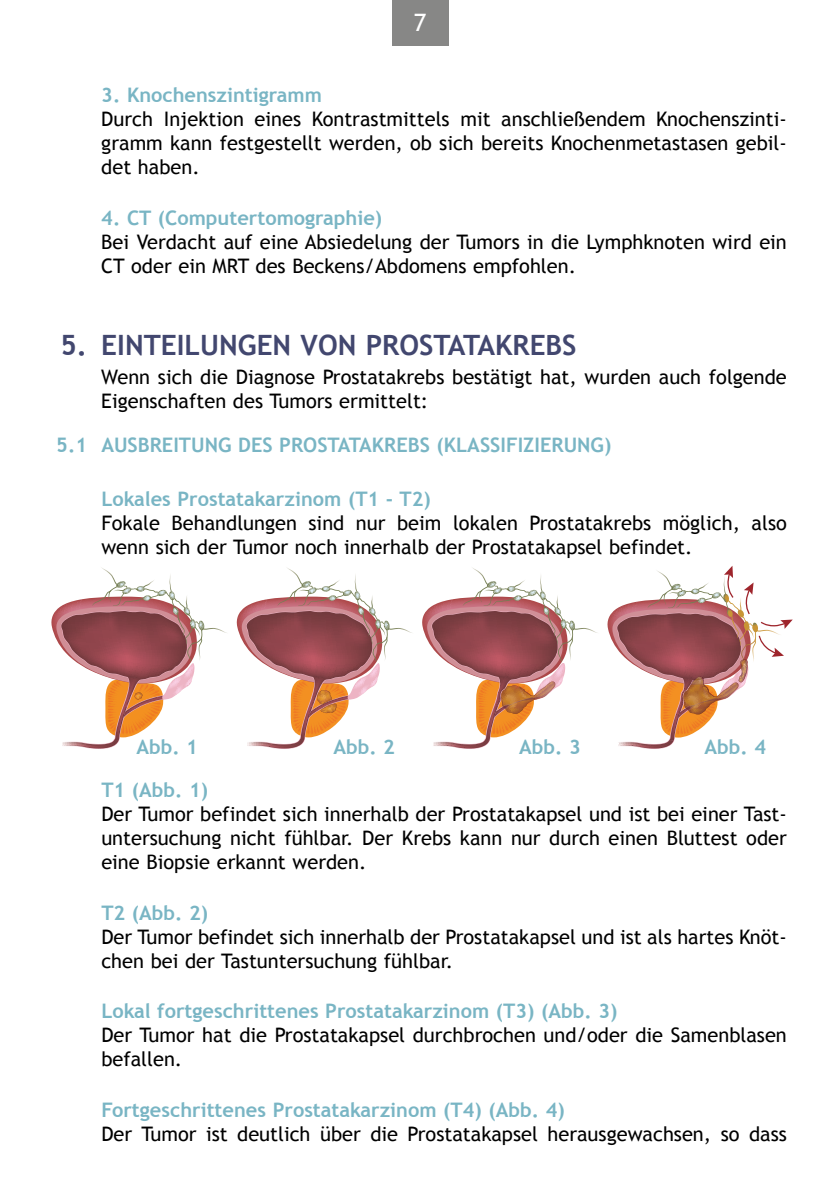
<style>
.page{position:relative;width:840px;height:1191px;background:#fff}
.page>*{position:absolute;margin:0;border:0;box-sizing:border-box;transform-origin:0 0}
.t1{font:700 28px "Trebuchet MS";color:#42476f}
.t2{font:24px "Trebuchet MS";color:#fff}
.t3{font:20px/24px "Trebuchet MS";color:#000}
.t4{font:700 20px "Trebuchet MS";color:#79b5c4}
</style>
<div class="page">
<div style="left:391px;top:0;width:57px;height:45px;background:#878786"></div>
<svg style="left:51px;top:567px;width:176px;height:182px"></svg>
<svg style="left:236px;top:568px;width:176px;height:181px"></svg>
<svg style="left:422px;top:567px;width:175px;height:182px"></svg>
<svg style="left:607px;top:566px;width:185px;height:183px"></svg>
<p class="t2" style="left:413px;top:8px;width:14px">7</p>
<p class="t4" style="left:101px;top:82px;width:222px">3. Knochenszintigramm</p>
<p class="t3" style="left:101px;top:107px;width:686px;text-align:justify">Durch Injektion eines Kontrastmittels mit anschließendem Knochenszinti&shy;gramm kann festgestellt werden, ob sich bereits Knochenmetastasen gebil&shy;det haben.</p>
<p class="t4" style="left:101px;top:205px;width:282px">4. CT (Computertomographie)</p>
<p class="t3" style="left:101px;top:230px;width:686px">Bei Verdacht auf eine Absiedelung der Tumors in die Lymphknoten wird ein<br>CT oder ein MRT des Beckens/Abdomens empfohlen.</p>
<h1 class="t1" style="left:60px;top:327px;width:517px">5. EINTEILUNGEN VON PROSTATAKREBS</h1>
<p class="t3" style="left:101px;top:365px;width:686px">Wenn sich die Diagnose Prostatakrebs bestätigt hat, wurden auch folgende<br>Eigenschaften des Tumors ermittelt:</p>
<p class="t4" style="left:56px;top:432px;width:556px">5.1 AUSBREITUNG DES PROSTATAKREBS (KLASSIFIZIERUNG)</p>
<p class="t4" style="left:101px;top:486px;width:331px">Lokales Prostatakarzinom (T1 - T2)</p>
<p class="t3" style="left:101px;top:511px;width:686px">Fokale Behandlungen sind nur beim lokalen Prostatakrebs möglich, also wenn sich der Tumor noch innerhalb der Prostatakapsel befindet.</p>
<p class="t4" style="left:136px;top:734px;width:63px">Abb. 1</p>
<p class="t4" style="left:333px;top:734px;width:63px">Abb. 2</p>
<p class="t4" style="left:519px;top:734px;width:63px">Abb. 3</p>
<p class="t4" style="left:704px;top:734px;width:63px">Abb. 4</p>
<p class="t4" style="left:101px;top:777px;width:108px">T1 (Abb. 1)</p>
<p class="t3" style="left:101px;top:802px;width:686px;text-align:justify">Der Tumor befindet sich innerhalb der Prostatakapsel und ist bei einer Tast&shy;untersuchung nicht fühlbar. Der Krebs kann nur durch einen Bluttest oder eine Biopsie erkannt werden.</p>
<p class="t4" style="left:101px;top:900px;width:108px">T2 (Abb. 2)</p>
<p class="t3" style="left:101px;top:924px;width:686px">Der Tumor befindet sich innerhalb der Prostatakapsel und ist als hartes Knöt&shy;chen bei der Tastuntersuchung fühlbar.</p>
<p class="t4" style="left:101px;top:998px;width:517px">Lokal fortgeschrittenes Prostatakarzinom (T3) (Abb. 3)</p>
<p class="t3" style="left:101px;top:1023px;width:686px">Der Tumor hat die Prostatakapsel durchbrochen und/oder die Samenblasen befallen.</p>
<p class="t4" style="left:101px;top:1097px;width:465px">Fortgeschrittenes Prostatakarzinom (T4) (Abb. 4)</p>
<p class="t3" style="left:101px;top:1122px;width:686px">Der Tumor ist deutlich über die Prostatakapsel herausgewachsen, so dass</p>
</div>
